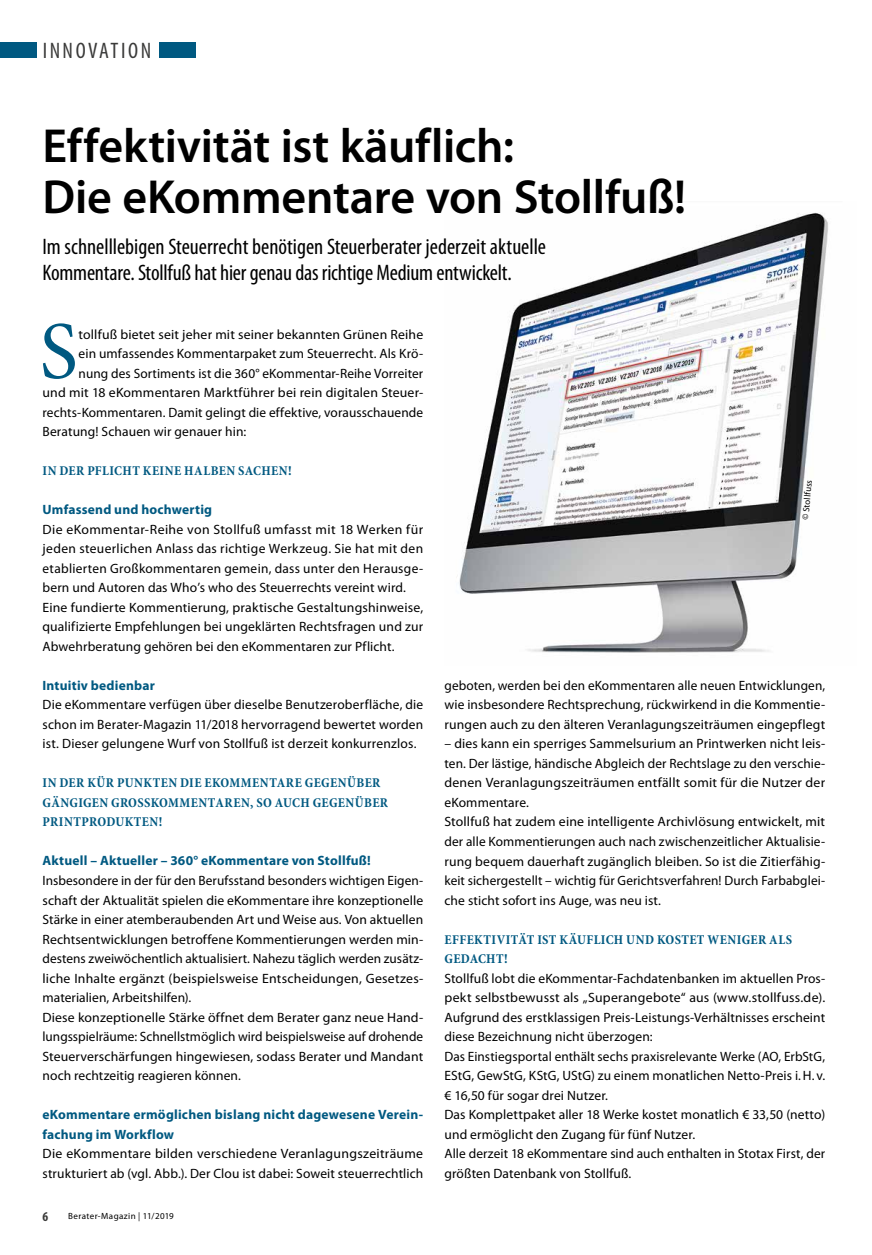
<style>
.page{position:relative;width:872px;height:1255px;background:#fff}
.page>*{position:absolute;margin:0;border:0;box-sizing:border-box;transform-origin:0 0}
.t1{font:81.6px "Minion Pro";color:#005981}
.t2{font:600 48px/51px "Myriad Pro";letter-spacing:-.005em;color:#000}
.t3{font:condensed 22.5px/26.2px "Myriad Pro";letter-spacing:-.005em;color:#000}
.t4{font:condensed 22.5px "Myriad Pro";letter-spacing:.11em;color:#3a3a39}
.t5{font:13.5px/19.5px "Myriad Pro";letter-spacing:.01em;color:#000}
.t6{font:700 condensed 13.5px/19.5px "Minion Pro";letter-spacing:.03em;color:#005981}
.t7{font:700 13.5px/19.5px "Myriad Pro";letter-spacing:.015em;color:#005981}
.t8{font:700 condensed 13.5px "Myriad Pro";color:#3a3a39}
.t9{font:9px "Myriad Pro";letter-spacing:.045em;color:#000}
.s1{font-stretch:condensed}
</style>
<div class="page">
<img style="left:459px;top:212px;width:369px;height:441px">
<div style="left:0;top:43px;width:36px;height:15px;background:#005981"></div>
<div style="left:159px;top:43px;width:37px;height:15px;background:#005981"></div>
<h3 class="t4" style="left:43px;top:38px;width:110px">INNOVATION</h3>
<h2 class="t2" style="left:43px;top:121px;width:645px">Effektivität ist käuflich:<br>Die eKommentare von Stollfuß!</h2>
<h3 class="t3" style="left:43px;top:234px;width:505px">Im schnelllebigen Steuerrecht benötigen Steuerberater jederzeit aktuelle<br>Kommentare. Stollfuß hat hier genau das richtige Medium entwickelt.</h3>
<h1 class="t1" style="left:39px;top:297px;width:40px">S</h1>
<p class="t5" style="left:79px;top:325px;width:346px">tollfuß bietet seit jeher mit seiner bekannten Grünen Reihe</p>
<p class="t5" style="left:79px;top:344px;width:346px">ein umfassendes Kommentarpaket zum Steuerrecht. Als Krö-</p>
<p class="t5" style="left:79px;top:364px;width:346px">nung des Sortiments ist die 360° eKommentar-Reihe Vorreiter</p>
<p class="t5" style="left:43px;top:383px;width:382px">und mit 18 eKommentaren Marktführer bei rein digitalen Steuer-</p>
<p class="t5" style="left:43px;top:403px;width:382px">rechts-Kommentaren. Damit gelingt die effektive, vorausschauende</p>
<p class="t5" style="left:43px;top:422px;width:205px">Beratung! Schauen wir genauer hin:</p>
<p class="t6" style="left:43px;top:461px;width:251px">IN DER PFLICHT KEINE HALBEN SACHEN!</p>
<p class="t7" style="left:43px;top:500px;width:171px">Umfassend und hochwertig</p>
<p class="t5" style="left:43px;top:520px;width:382px">Die eKommentar-Reihe von Stollfuß umfasst mit 18 Werken für jeden steuerlichen Anlass das richtige Werkzeug. Sie hat mit den etablierten Großkommentaren gemein, dass unter den Herausge&shy;bern und Autoren das Who’s who des Steuerrechts vereint wird.<br>Eine fundierte Kommentierung, praktische Gestaltungshinweise, qualifizierte Empfehlungen bei ungeklärten Rechtsfragen und zur Abwehrberatung gehören bei den eKommentaren zur Pflicht.</p>
<p class="t7" style="left:43px;top:675px;width:114px">Intuitiv bedienbar</p>
<p class="t5" style="left:43px;top:695px;width:382px;text-align:justify">Die eKommentare verfügen über dieselbe Benutzeroberfläche, die schon im Berater-Magazin 11/2018 hervorragend bewertet worden ist. Dieser gelungene Wurf von Stollfuß ist derzeit konkurrenzlos.</p>
<p class="t6" style="left:43px;top:773px;width:347px">IN DER KÜR PUNKTEN DIE EKOMMENTARE GEGENÜBER<br>GÄNGIGEN GROSSKOMMENTAREN, SO AUCH GEGENÜBER<br>PRINTPRODUKTEN!</p>
<p class="t7" style="left:43px;top:851px;width:330px">Aktuell – Aktueller – 360° eKommentare von Stollfuß!</p>
<p class="t5" style="left:43px;top:871px;width:382px">Insbesondere in der für den Berufsstand besonders wichtigen Eigen&shy;schaft der Aktualität spielen die eKommentare ihre konzeptionelle Stärke in einer atemberaubenden Art und Weise aus. Von aktuellen Rechtsentwicklungen betroffene Kommentierungen werden min&shy;destens zweiwöchentlich aktualisiert. Nahezu täglich werden zusätz&shy;liche Inhalte ergänzt (beispielsweise Entscheidungen, Gesetzes&shy;materialien, Arbeitshilfen).<br>Diese konzeptionelle Stärke öffnet dem Berater ganz neue Hand&shy;lungsspielräume: Schnellstmöglich wird beispielsweise auf drohende Steuerverschärfungen hingewiesen, sodass Berater und Mandant noch rechtzeitig reagieren können.</p>
<p class="t7" style="left:43px;top:1104px;width:382px">eKommentare ermöglichen bislang nicht dagewesene Verein&shy;fachung im Workflow</p>
<p class="t5" style="left:43px;top:1144px;width:382px">Die eKommentare bilden verschiedene Veranlagungszeiträume strukturiert ab (vgl. Abb.). Der Clou ist dabei: Soweit steuerrechtlich</p>
<p class="t8" style="left:43px;top:1208px;width:7px">6</p>
<p class="t9" style="left:68px;top:1211px;width:107px">Berater-Magazin | 11/2019</p>
<p class="t9" style="left:800px;top:519px;width:42px;rotate:-85deg"><span class="s1">©</span> Stollfuss</p>
<p class="t5" style="left:444px;top:676px;width:382px;text-align:justify">geboten, werden bei den eKommentaren alle neuen Entwicklungen, wie insbesondere Rechtsprechung, rückwirkend in die Kommentie&shy;rungen auch zu den älteren Veranlagungszeiträumen eingepflegt</p>
<p class="t5" style="left:444px;top:734px;width:382px">– dies kann ein sperriges Sammelsurium an Printwerken nicht leis&shy;ten. Der lästige, händische Abgleich der Rechtslage zu den verschie&shy;denen Veranlagungszeiträumen entfällt somit für die Nutzer der eKommentare.<br>Stollfuß hat zudem eine intelligente Archivlösung entwickelt, mit der alle Kommentierungen auch nach zwischenzeitlicher Aktualisie&shy;rung bequem dauerhaft zugänglich bleiben. So ist die Zitierfähig&shy;keit sichergestellt – wichtig für Gerichtsverfahren! Durch Farbabglei&shy;che sticht sofort ins Auge, was neu ist.</p>
<p class="t6" style="left:444px;top:929px;width:349px">EFFEKTIVITÄT IST KÄUFLICH UND KOSTET WENIGER ALS<br>GEDACHT!</p>
<p class="t5" style="left:444px;top:968px;width:382px">Stollfuß lobt die eKommentar-Fachdatenbanken im aktuellen Pros&shy;pekt selbstbewusst als „Superangebote“ aus (www.stollfuss.de).<br>Aufgrund des erstklassigen Preis-Leistungs-Verhältnisses erscheint diese Bezeichnung nicht überzogen:<br>Das Einstiegsportal enthält sechs praxisrelevante Werke (AO, ErbStG, EStG, GewStG, KStG, UStG) zu einem monatlichen Netto-Preis i.H. v. € 16,50 für sogar drei Nutzer.<br>Das Komplettpaket aller 18 Werke kostet monatlich € 33,50 (netto) und ermöglicht den Zugang für fünf Nutzer.<br>Alle derzeit 18 eKommentare sind auch enthalten in Stotax First, der größten Datenbank von Stollfuß.</p>
</div>
